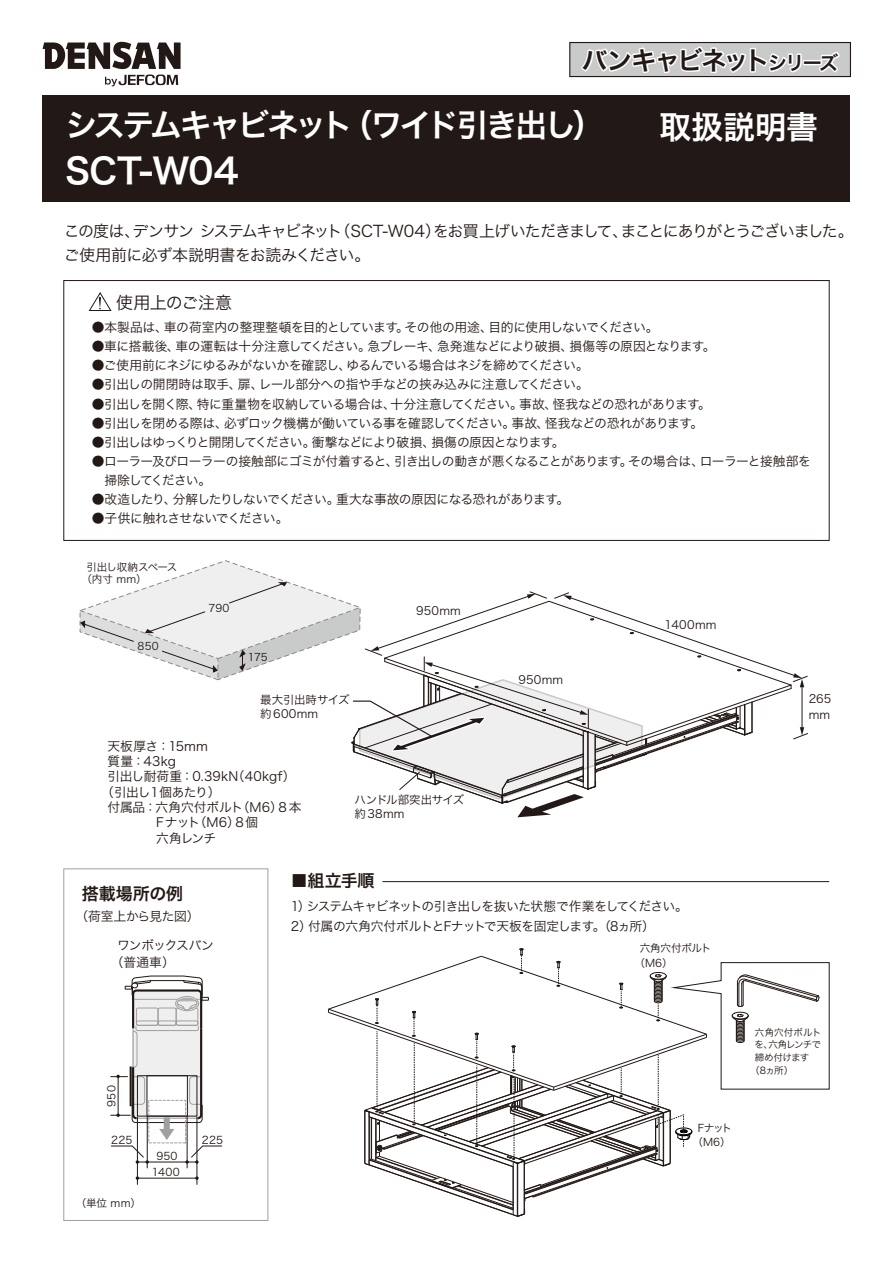
<style>
.page{position:relative;width:893px;height:1263px;background:#fff}
.page>*{position:absolute;margin:0;border:0;box-sizing:border-box;transform-origin:0 0}
.t1{font:35.1px "Hira Kaku Pro W6";letter-spacing:-.01em;color:#fff}
.t2{font:31.95px "Hira Kaku Pro W6";letter-spacing:-.075em;color:#fff}
.t3{font:25.5px "Hira Kaku Pro W6";letter-spacing:-.075em;color:#221815}
.t4{font:16.95px "Hira Kaku Pro W6";letter-spacing:-.005em;color:#221815}
.t5{font:16.95px "Hira Kaku Pro W3";letter-spacing:-.025em;color:#221815}
.t6{font:15.9px/23.4px "Hira Kaku Pro W3";letter-spacing:-.07em;color:#221815}
.t7{font:12.75px/19.2px "Hira Kaku Pro W3";letter-spacing:-.04em;color:#221815}
.t8{font:12.75px "Hira Kaku Pro W3";letter-spacing:-.02em;color:#221815}
.t9{font:12.75px "Hira Kaku Pro W3";letter-spacing:-.065em;color:#221815}
.t10{font:12.75px "Hira Kaku Pro W3";letter-spacing:.005em;color:#221815}
.t11{font:12.75px "Hira Kaku Pro W3";letter-spacing:-.01em;color:#221815}
.t12{font:12.75px "Hira Kaku Pro W3";letter-spacing:-.005em;color:#221815}
.t13{font:11.55px/15.3px "Hira Kaku Pro W3";letter-spacing:.01em;color:#221815}
.t14{font:11.55px/13.8px "Hira Kaku Pro W3";letter-spacing:-.01em;color:#221815}
.t15{font:10.65px/14.9px "Hira Kaku Pro W3";color:#221815;text-align:center}
.t16{font:10.65px/14.9px "Hira Kaku Pro W3";letter-spacing:-.025em;color:#221815}
.t17{font:10.5px/12.6px "Hira Kaku Pro W3";letter-spacing:-.035em;color:#221815}
.t18{font:10.5px "Hira Kaku Pro W3";letter-spacing:-.01em;color:#221815}
.t19{font:9.6px "Hira Kaku Pro W3";letter-spacing:-.055em;color:#221815}
.t20{font:9.6px "Hira Kaku Pro W3";letter-spacing:.005em;color:#221815}
.s1{font-size:19.2px}
</style>
<div class="page">
<svg style="left:88px;top:292px;width:24px;height:19px"></svg>
<div style="left:43px;top:95px;width:807px;height:107px;background:#221815"></div>
<div style="left:63px;top:280px;width:767px;height:261px;border:1px solid #221815"></div>
<svg style="left:43px;top:42px;width:138px;height:44px"></svg>
<hr style="left:147px;top:1117px;width:1px;height:51px;background:#221815">
<hr style="left:187px;top:1117px;width:1px;height:51px;background:#221815">
<hr style="left:137px;top:1117px;width:1px;height:67px;background:#221815">
<hr style="left:197px;top:1117px;width:1px;height:67px;background:#221815">
<hr style="left:137px;top:1178px;width:60px;height:1px;background:#221815">
<svg style="left:111px;top:975px;width:111px;height:189px"></svg>
<div style="left:63px;top:868px;width:205px;height:353px;border:1px solid #9fa0a0"></div>
<div style="left:137px;top:1075px;width:60px;height:41px;border:1px solid #221815"></div>
<hr style="left:382px;top:881px;width:447px;height:1px;background:#221815">
<svg style="left:79px;top:560px;width:729px;height:257px"></svg>
<svg style="left:328px;top:948px;width:502px;height:269px"></svg>
<div style="left:569px;top:42px;width:282px;height:35px;background:#c9caca;border:1px solid #221815"></div>
<svg style="left:578px;top:46px;width:264px;height:30px"></svg>
<h3 class="t3" style="left:582px;top:37px;width:258px">バンキャビネット<span class="s1">シリーズ</span></h3>
<h2 class="t2" style="left:65px;top:96px;width:541px">システムキャビネット（ワイド引き出し）</h2>
<h2 class="t2" style="left:659px;top:98px;width:160px">取扱説明書</h2>
<h1 class="t1" style="left:65px;top:139px;width:175px">SCT-W04</h1>
<p class="t6" style="left:64px;top:219px;width:791px">この度は、デンサン システムキャビネット（SCT-W04）をお買上げいただきまして、まことにありがとうございました。ご使用前に必ず本説明書をお読みください。</p>
<h3 class="t5" style="left:116px;top:288px;width:117px">使用上のご注意</h3>
<p class="t7" style="left:92px;top:317px;width:568px">●本製品は、車の荷室内の整理整頓を目的としています。その他の用途、目的に使用しないでください。</p>
<p class="t7" style="left:92px;top:336px;width:625px">●車に搭載後、車の運転は十分注意してください。急ブレーキ、急発進などにより破損、損傷等の原因となります。</p>
<p class="t7" style="left:92px;top:355px;width:499px">●ご使用前にネジにゆるみがないかを確認し、ゆるんでいる場合はネジを締めてください。</p>
<p class="t8" style="left:92px;top:373px;width:498px">●引出しの開閉時は取手、扉、レール部分への指や手などの挟み込みに注意してください。</p>
<p class="t7" style="left:92px;top:393px;width:621px">●引出しを開く際、特に重量物を収納している場合は、十分注意してください。事故、怪我などの恐れがあります。</p>
<p class="t7" style="left:92px;top:412px;width:613px">●引出しを閉める際は、必ずロック機構が働いている事を確認してください。事故、怪我などの恐れがあります。</p>
<p class="t9" style="left:92px;top:431px;width:474px">●引出しはゆっくりと開閉してください。衝撃などにより破損、損傷の原因となります。</p>
<p class="t7" style="left:92px;top:451px;width:721px">●ローラー及びローラーの接触部にゴミが付着すると、引き出しの動きが悪くなることがあります。その場合は、ローラーと接触部を　掃除してください。</p>
<p class="t7" style="left:92px;top:489px;width:479px">●改造したり、分解したりしないでください。重大な事故の原因になる恐れがあります。</p>
<p class="t7" style="left:92px;top:508px;width:198px">●子供に触れさせないでください。</p>
<p class="t17" style="left:81px;top:560px;width:98px;text-indent:5px">引出し収納スペース（内寸 mm）</p>
<p class="t18" style="left:138px;top:637px;width:23px">850</p>
<p class="t18" style="left:209px;top:598px;width:22px">790</p>
<p class="t18" style="left:248px;top:648px;width:21px">175</p>
<p class="t13" style="left:260px;top:692px;width:91px;line-height:13.8px">最大引出時サイズ約600mm</p>
<p class="t13" style="left:416px;top:602px;width:46px">950mm</p>
<p class="t12" style="left:108px;top:735px;width:102px">天板厚さ：15mm</p>
<p class="t7" style="left:108px;top:751px;width:70px">質量：43kg</p>
<p class="t10" style="left:108px;top:765px;width:190px">引出し耐荷重：0.39kN（40kgf）</p>
<p class="t7" style="left:101px;top:781px;width:121px">（引出し1個あたり）</p>
<p class="t11" style="left:108px;top:796px;width:195px">付属品：六角穴付ボルト（M6）8 本</p>
<p class="t7" style="left:108px;top:812px;width:152px">　　　 Fナット（M6）8個</p>
<p class="t7" style="left:108px;top:827px;width:110px">　　　 六角レンチ</p>
<p class="t14" style="left:355px;top:792px;width:111px">ハンドル部突出サイズ約38mm</p>
<p class="t13" style="left:519px;top:671px;width:46px">950mm</p>
<p class="t13" style="left:665px;top:616px;width:53px">1400mm</p>
<h3 class="t4" style="left:82px;top:878px;width:103px">搭載場所の例</h3>
<p class="t7" style="left:75px;top:906px;width:126px">（荷室上から見た図）</p>
<p class="t7" style="left:111px;top:936px;width:105px;line-height:17px;text-indent:6px">ワンボックスバン（普通車）</p>
<p class="t15" style="left:103px;top:1106px;width:23px;rotate:-90deg">950</p>
<p class="t15" style="left:111px;top:1132px;width:23px">225</p>
<p class="t15" style="left:202px;top:1132px;width:23px">225</p>
<p class="t15" style="left:156px;top:1147px;width:23px">950</p>
<p class="t15" style="left:76px;top:1195px;width:67px">（単位 mm）</p>
<p class="t15" style="left:152px;top:1163px;width:29px">1400</p>
<h3 class="t4" style="left:291px;top:865px;width:85px">■組立手順</h3>
<p class="t7" style="left:291px;top:896px;width:399px">1）システムキャビネットの引き出しを抜いた状態で作業をしてください。<br>2）付属の六角穴付ボルトとFナットで天板を固定します。（8ヵ所）</p>
<p class="t16" style="left:634px;top:940px;width:78px;text-indent:5px">六角穴付ボルト（M6）</p>
<p class="t15" style="left:693px;top:1119px;width:41px">Fナット（M6）</p>
<p class="t13" style="left:809px;top:691px;width:24px">265 mm</p>
<p class="t20" style="left:755px;top:1023px;width:68px">六角穴付ボルト</p>
<p class="t19" style="left:754px;top:1036px;width:68px">を、六角レンチで</p>
<p class="t19" style="left:755px;top:1049px;width:56px">締め付けます</p>
<p class="t19" style="left:750px;top:1062px;width:45px">（8ヵ所）</p>
</div>
